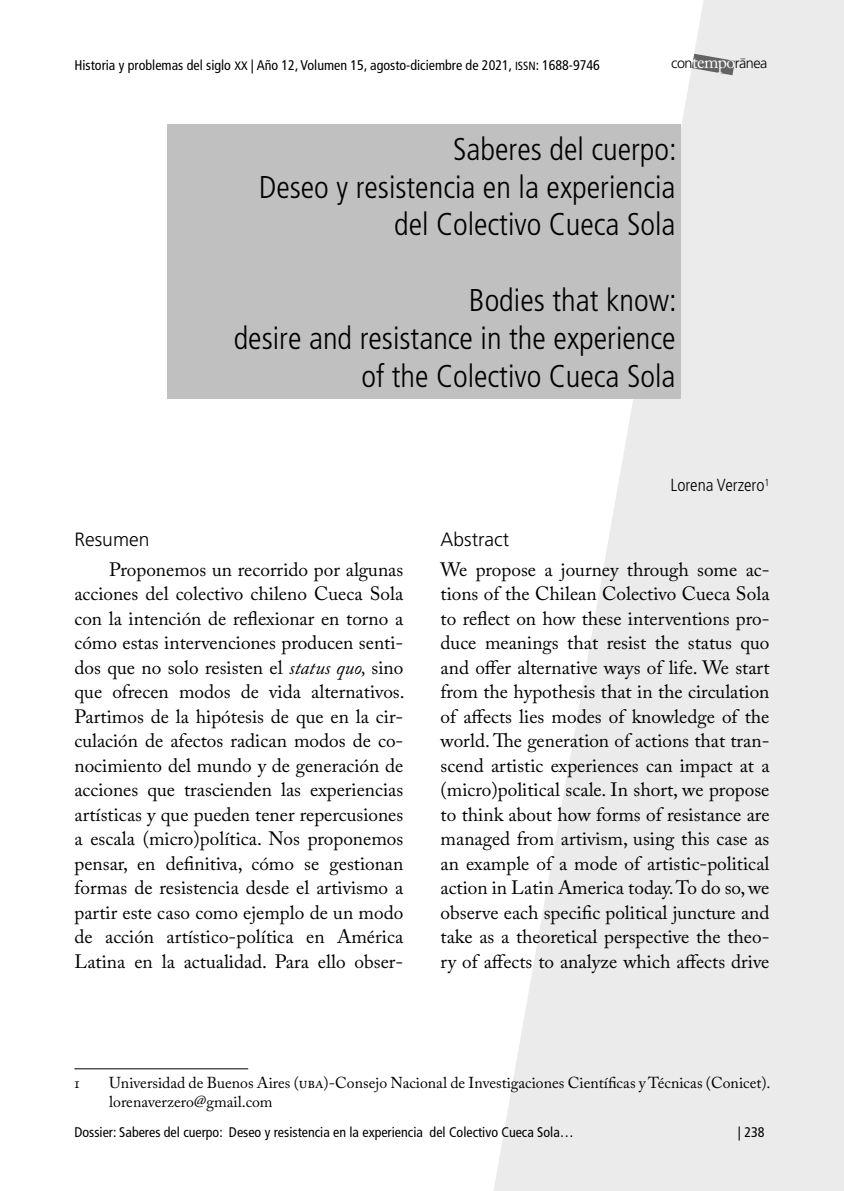
<style>
.page{position:relative;width:844px;height:1191px;background:#fff}
.page>*{position:absolute;margin:0;border:0;box-sizing:border-box;transform-origin:0 0}
.t1{font:300 condensed 31.5px/37.8px "Frutiger";color:#000;text-align:right}
.t2{font:19.25px/24.5px "Adobe Caslon Pro";color:#000;text-align:justify}
.t3{font:300 19.25px "Frutiger";color:#000}
.t4{font:300 condensed 17.5px "Frutiger";color:#000}
.t5{font:15.75px/18.9px "Adobe Caslon Pro";color:#000}
.t6{font:300 14.35px "Frutiger";letter-spacing:-.035em;color:#000}
.t7{font:condensed 14px "Frutiger";color:#000}
.s1{font-size:12.25px}
.s2{font-family:"Frutiger Cn SC850";font-stretch:normal;font-size:11.9px}
.s3{font-family:"Adobe Caslon Pro";font-weight:400;font-size:17.85px;color:#fff}
.s4{font-style:italic}
</style>
<div class="page">
<svg style="left:494px;top:0;width:349px;height:1191px;fill:#ebebeb"></svg>
<svg style="left:691px;top:54px;width:43px;height:21px"></svg>
<div style="left:167px;top:124px;width:513px;height:275px;background:#c0c0c0"></div>
<hr style="left:74px;top:1068px;width:174px;height:1px;background:#000">
<p class="t7" style="left:74px;top:57px;width:527px">Historia y problemas del siglo <span class="s1">XX</span> | Año 12, Volumen 15, agosto-diciembre de 2021, <span class="s2">ISSN</span>: 1688-9746</p>
<p class="t6" style="left:671px;top:55px;width:98px">con<span class="s3">tempo</span>ranea</p>
<h1 class="t1" style="left:259px;top:130px;width:419px">Saberes del cuerpo:<br>Deseo y resistencia en la experiencia del Colectivo Cueca Sola</h1>
<h1 class="t1" style="left:234px;top:282px;width:444px">Bodies that know:<br>desire and resistance in the experience of the Colectivo Cueca Sola</h1>
<p class="t3" style="left:74px;top:528px;width:76px">Resumen</p>
<p class="t2" style="left:74px;top:556px;width:331px;text-indent:35px">Proponemos un recorrido por algunas acciones del colectivo chileno Cueca Sola con la intención de reflexionar en torno a cómo estas intervenciones producen senti&shy;dos que no solo resisten el <span class="s4">status quo,</span> sino que ofrecen modos de vida alternativos.<br>Partimos de la hipótesis de que en la cir&shy;culación de afectos radican modos de co&shy;nocimiento del mundo y de generación de acciones que trascienden las experiencias artísticas y que pueden tener repercusiones a escala (micro)política. Nos proponemos pensar, en definitiva, cómo se gestionan formas de resistencia desde el artivismo a partir este caso como ejemplo de un modo de acción artístico-política en América Latina en la actualidad. Para ello obser-</p>
<p class="t4" style="left:670px;top:475px;width:100px">Lorena Verzero<sup>1</sup></p>
<p class="t3" style="left:440px;top:528px;width:70px">Abstract</p>
<p class="t2" style="left:440px;top:556px;width:330px">We propose a journey through some ac&shy;tions of the Chilean Colectivo Cueca Sola to reflect on how these interventions pro&shy;duce meanings that resist the status quo and offer alternative ways of life. We start from the hypothesis that in the circulation of affects lies modes of knowledge of the world. The generation of actions that tran&shy;scend artistic experiences can impact at a (micro)political scale. In short, we propose to think about how forms of resistance are managed from artivism, using this case as an example of a mode of artistic-political action in Latin America today. To do so, we observe each specific political juncture and take as a theoretical perspective the theo&shy;ry of affects to analyze which affects drive</p>
<p class="t5" style="left:74px;top:1072px;width:7px">1</p>
<p class="t5" style="left:109px;top:1072px;width:662px">Universidad de Buenos Aires (uba)-Consejo Nacional de Investigaciones Científicas y Técnicas (Conicet). lorenaverzero@gmail.com</p>
<p class="t7" style="left:74px;top:1124px;width:501px">Dossier: Saberes del cuerpo: Deseo y resistencia en la experiencia del Colectivo Cueca Sola…</p>
<p class="t7" style="left:737px;top:1124px;width:28px">| 238</p>
</div>
